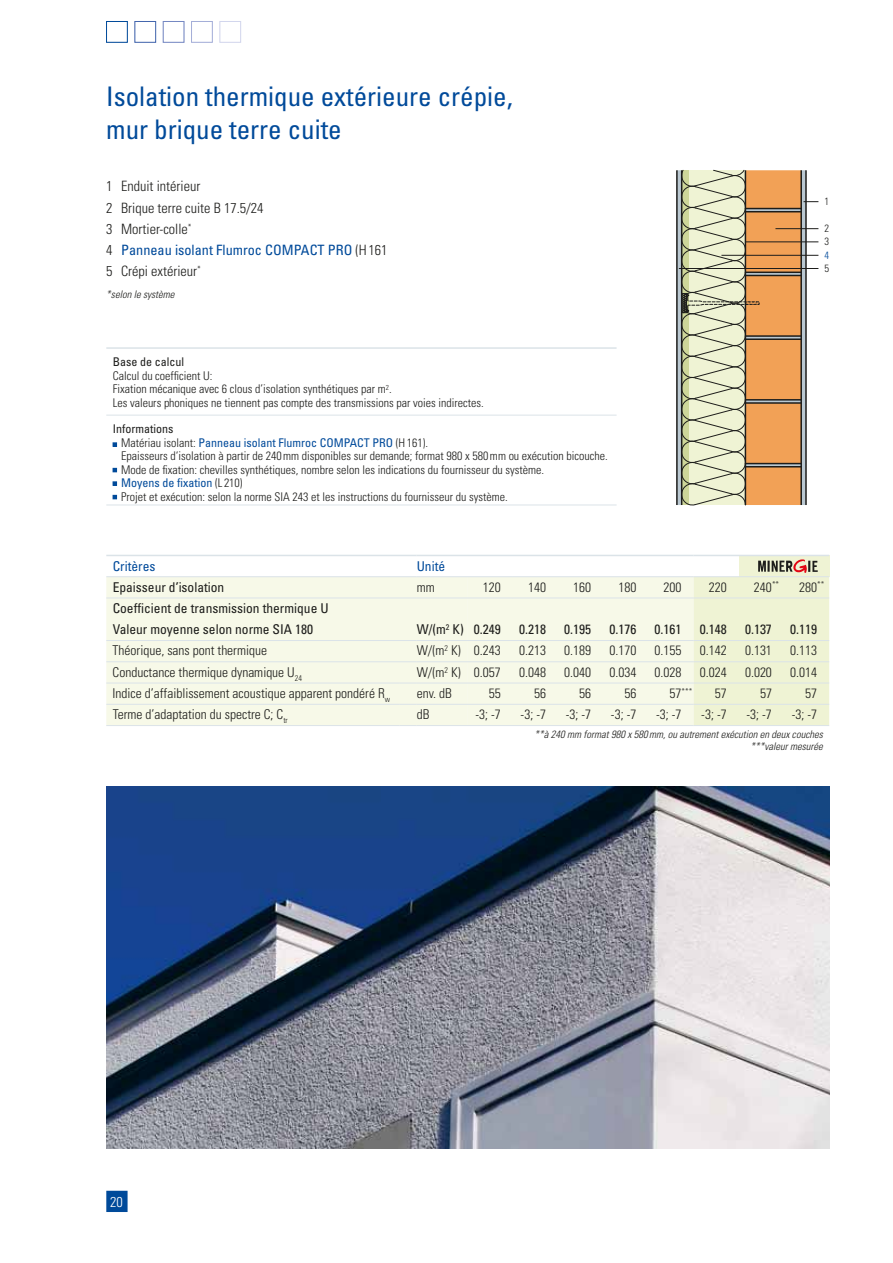
<style>
.page{position:relative;width:893px;height:1263px;background:#fff}
.page>*{position:absolute;margin:0;border:0;box-sizing:border-box;transform-origin:0 0}
.t1{font:condensed 27px/32.4px "Univers";color:#004a9a}
.t2{font:300 condensed 14.25px/21.3px "Univers";color:#1d1d1b}
.t3{font:300 condensed 14.25px "Univers";color:#fff}
.t4{font:300 condensed 13.5px "Univers";color:#1d1d1b}
.t5{font:condensed 13.5px/21.3px "Univers";color:#1d1d1b}
.t6{font:condensed 13.5px "Univers";color:#004a9a}
.t7{font:300 condensed 12px/13.5px "Univers";color:#1d1d1b}
.t8{font:condensed 12px "Univers";color:#1d1d1b}
.t9{font:italic 300 condensed 10.5px/12px "Univers";color:#1d1d1b;text-align:right}
.t10{font:300 condensed 10.5px/13.5px "Univers";color:#1d1d1b}
.t11{font:300 condensed 10.5px "Univers";color:#004a9a}
.t12{font:300 condensed 8.1px "Univers";color:#1d1d1b}
.s1{font-weight:400;color:#004a9a}
.s2{font-weight:400}
.s3{font-size:13.5px}
</style>
<div class="page">
<div style="left:107px;top:1191px;width:20px;height:20px;background:#004a9a"></div>
<div style="left:106px;top:1191px;width:22px;height:21px;border:2px solid #004a9a"></div>
<div style="left:220px;top:21px;width:21px;height:22px;border:1px solid #d2d6ed"></div>
<div style="left:191px;top:21px;width:22px;height:22px;border:1px solid #a4aed8"></div>
<div style="left:163px;top:21px;width:21px;height:22px;border:1px solid #7588c2"></div>
<div style="left:135px;top:21px;width:21px;height:22px;border:1px solid #4366ad"></div>
<div style="left:106px;top:21px;width:22px;height:22px;border:1px solid #004a9a"></div>
<img style="left:106px;top:787px;width:723px;height:361px">
<hr style="left:676px;top:170px;width:2px;height:335px;background:#1d1d1b">
<svg style="left:677px;top:170px;width:141px;height:336px;background:#d4ba92"></svg>
<hr style="left:745px;top:242px;width:73px;height:1px;background:#1d1d1b">
<hr style="left:775px;top:228px;width:43px;height:1px;background:#1d1d1b">
<hr style="left:679px;top:268px;width:139px;height:1px;background:#1d1d1b">
<hr style="left:721px;top:255px;width:97px;height:1px;background:#1d1d1b">
<div style="left:739px;top:555px;width:90px;height:22px;background:#eff3d4"></div>
<div style="left:106px;top:577px;width:362px;height:148px;background:#f7f9e8"></div>
<hr style="left:106px;top:576px;width:311px;height:1px;background:#dbe3e8">
<hr style="left:417px;top:576px;width:96px;height:1px;background:#dbe3e8">
<hr style="left:106px;top:598px;width:311px;height:1px;background:#dbe3e8">
<hr style="left:417px;top:598px;width:96px;height:1px;background:#dbe3e8">
<hr style="left:106px;top:640px;width:311px;height:1px;background:#dbe3e8">
<hr style="left:417px;top:640px;width:277px;height:1px;background:#dbe3e8">
<hr style="left:106px;top:661px;width:311px;height:1px;background:#dbe3e8">
<hr style="left:106px;top:683px;width:294px;height:1px;background:#dbe3e8">
<hr style="left:106px;top:704px;width:294px;height:1px;background:#dbe3e8">
<hr style="left:106px;top:725px;width:294px;height:1px;background:#dbe3e8">
<hr style="left:417px;top:661px;width:277px;height:1px;background:#dbe3e8">
<svg style="left:400px;top:683px;width:17px;height:1px"></svg>
<hr style="left:417px;top:683px;width:277px;height:1px;background:#dbe3e8">
<hr style="left:417px;top:704px;width:277px;height:1px;background:#dbe3e8">
<svg style="left:400px;top:725px;width:17px;height:1px"></svg>
<hr style="left:417px;top:725px;width:277px;height:1px;background:#dbe3e8">
<hr style="left:694px;top:725px;width:135px;height:1px;background:#dbe3e8">
<hr style="left:106px;top:555px;width:311px;height:1px;background:#dbe3e8">
<hr style="left:417px;top:555px;width:277px;height:1px;background:#dbe3e8">
<hr style="left:694px;top:555px;width:135px;height:1px;background:#dbe3e8">
<svg style="left:400px;top:704px;width:17px;height:1px"></svg>
<svg style="left:468px;top:559px;width:361px;height:166px;background:#f2f5e1"></svg>
<hr style="left:106px;top:505px;width:511px;height:1px;background:#dbe3e8">
<hr style="left:106px;top:347px;width:511px;height:2px;background:#dbe3e8">
<hr style="left:106px;top:415px;width:511px;height:1px;background:#dbe3e8">
<svg style="left:113px;top:442px;width:4px;height:5px"></svg>
<svg style="left:113px;top:468px;width:4px;height:4px"></svg>
<svg style="left:113px;top:481px;width:4px;height:5px"></svg>
<svg style="left:113px;top:495px;width:4px;height:4px"></svg>
<h1 class="t1" style="left:106px;top:83px;width:408px">Isolation thermique extérieure crépie, mur brique terre cuite</h1>
<p class="t2" style="left:106px;top:177px;width:283px">1 Enduit intérieur<br>2 Brique terre cuite B 17.5/24<br>3 Mortier-colle<sup>*<br></sup>4 <span class="s1">Panneau isolant Flumroc COMPACT PRO</span> (H 161<br>5 Crépi extérieur<sup>*</sup></p>
<p class="t9" style="left:106px;top:289px;width:70px">*selon le système</p>
<p class="t8" style="left:113px;top:357px;width:73px">Base de calcul</p>
<p class="t7" style="left:113px;top:370px;width:373px">Calcul du coefficient U:<br>Fixation mécanique avec 6 clous d’isolation synthétiques par m<sup>2</sup>.<br>Les valeurs phoniques ne tiennent pas compte des transmissions par voies indirectes.</p>
<p class="t7" style="left:121px;top:423px;width:488px;text-indent:-9px"><span class="s2">Informations<br></span>Matériau isolant: <span class="s1">Panneau isolant Flumroc COMPACT PRO</span> (H 161).<br>Epaisseurs d‘isolation à partir de 240 mm disponibles sur demande; format 980 x 580 mm ou exécution bicouche.<br>Mode de fixation: chevilles synthétiques, nombre selon les indications du fournisseur du système.<br><span class="s1">Moyens de fixation</span> (L 210)<br>Projet et exécution: selon la norme SIA 243 et les instructions du fournisseur du système.</p>
<p class="t10" style="left:824px;top:195px;width:6px">1</p>
<p class="t10" style="left:824px;top:222px;width:6px">2<br>3</p>
<p class="t11" style="left:824px;top:251px;width:6px">4</p>
<p class="t10" style="left:824px;top:263px;width:6px">5</p>
<p class="t6" style="left:113px;top:561px;width:44px">Critères</p>
<p class="t6" style="left:417px;top:561px;width:30px">Unité</p>
<p class="t5" style="left:113px;top:577px;width:113px">Epaisseur d’isolation</p>
<p class="t4" style="left:417px;top:582px;width:20px">mm</p>
<p class="t4" style="left:483px;top:582px;width:19px">120</p>
<p class="t4" style="left:528px;top:582px;width:19px">140</p>
<p class="t4" style="left:573px;top:582px;width:19px">160</p>
<p class="t4" style="left:618px;top:582px;width:19px">180</p>
<p class="t4" style="left:664px;top:582px;width:19px">200</p>
<p class="t4" style="left:709px;top:582px;width:19px">220</p>
<p class="t4" style="left:754px;top:582px;width:27px">240<sup>**</sup></p>
<p class="t4" style="left:799px;top:582px;width:27px">280<sup>**</sup></p>
<p class="t5" style="left:113px;top:599px;width:217px">Coefficient de transmission thermique U<br>Valeur moyenne selon norme SIA 180</p>
<p class="t5" style="left:417px;top:620px;width:86px">W/(m<sup>2</sup> K) 0.249</p>
<p class="t5" style="left:519px;top:620px;width:28px">0.218</p>
<p class="t5" style="left:564px;top:620px;width:28px">0.195</p>
<p class="t5" style="left:609px;top:620px;width:28px">0.176</p>
<p class="t5" style="left:655px;top:620px;width:28px">0.161</p>
<p class="t5" style="left:700px;top:620px;width:28px">0.148</p>
<p class="t5" style="left:745px;top:620px;width:28px">0.137</p>
<p class="t5" style="left:790px;top:620px;width:28px">0.119</p>
<p class="t4" style="left:113px;top:645px;width:156px">Théorique, sans pont thermique</p>
<p class="t4" style="left:417px;top:645px;width:86px">W/(m<sup>2</sup> K) 0.243</p>
<p class="t4" style="left:519px;top:645px;width:28px">0.213</p>
<p class="t4" style="left:564px;top:645px;width:28px">0.189</p>
<p class="t4" style="left:609px;top:645px;width:28px">0.170</p>
<p class="t4" style="left:655px;top:645px;width:28px">0.155</p>
<p class="t4" style="left:700px;top:645px;width:28px">0.142</p>
<p class="t4" style="left:745px;top:645px;width:28px">0.131</p>
<p class="t4" style="left:790px;top:645px;width:28px">0.113</p>
<p class="t4" style="left:113px;top:667px;width:191px">Conductance thermique dynamique U<sub>24</sub></p>
<p class="t4" style="left:417px;top:667px;width:86px">W/(m<sup>2</sup> K) 0.057</p>
<p class="t4" style="left:519px;top:667px;width:28px">0.048</p>
<p class="t4" style="left:564px;top:667px;width:28px">0.040</p>
<p class="t4" style="left:609px;top:667px;width:28px">0.034</p>
<p class="t4" style="left:655px;top:667px;width:28px">0.028</p>
<p class="t4" style="left:700px;top:667px;width:28px">0.024</p>
<p class="t4" style="left:745px;top:667px;width:28px">0.020</p>
<p class="t4" style="left:790px;top:667px;width:28px">0.014</p>
<p class="t4" style="left:113px;top:688px;width:279px">Indice d’affaiblissement acoustique apparent pondéré R<sub>w</sub></p>
<p class="t4" style="left:417px;top:688px;width:37px">env. dB</p>
<p class="t4" style="left:489px;top:688px;width:13px">55</p>
<p class="t4" style="left:534px;top:688px;width:13px">56</p>
<p class="t4" style="left:579px;top:688px;width:13px">56</p>
<p class="t4" style="left:624px;top:688px;width:13px">56</p>
<p class="t12" style="left:670px;top:688px;width:24px"><span class="s3">57</span>***</p>
<p class="t4" style="left:715px;top:688px;width:13px">57</p>
<p class="t4" style="left:760px;top:688px;width:13px">57</p>
<p class="t4" style="left:805px;top:688px;width:13px">57</p>
<p class="t4" style="left:113px;top:709px;width:177px">Terme d’adaptation du spectre C; C<sub>tr</sub></p>
<p class="t4" style="left:417px;top:709px;width:14px">dB</p>
<p class="t4" style="left:475px;top:709px;width:27px">-3; -7</p>
<p class="t4" style="left:521px;top:709px;width:27px">-3; -7</p>
<p class="t4" style="left:566px;top:709px;width:27px">-3; -7</p>
<p class="t4" style="left:611px;top:709px;width:27px">-3; -7</p>
<p class="t4" style="left:656px;top:709px;width:27px">-3; -7</p>
<p class="t4" style="left:701px;top:709px;width:27px">-3; -7</p>
<p class="t4" style="left:746px;top:709px;width:27px">-3; -7</p>
<p class="t4" style="left:792px;top:709px;width:27px">-3; -7</p>
<p class="t9" style="left:535px;top:729px;width:290px">**à 240 mm format 980 x 580 mm, ou autrement exécution en deux couches ***valeur mesurée</p>
<p class="t3" style="left:110px;top:1197px;width:14px">20</p>
</div>
